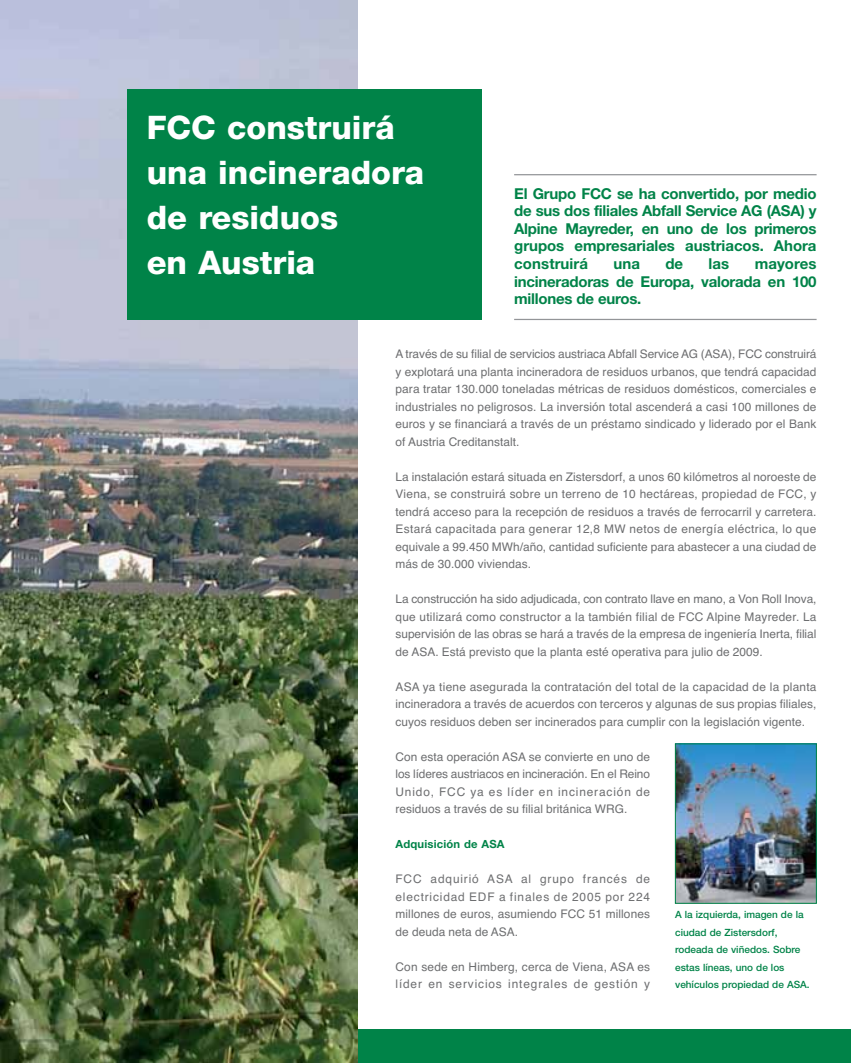
<style>
.page{position:relative;width:851px;height:1063px;background:#fff}
.page>*{position:absolute;margin:0;border:0;box-sizing:border-box;transform-origin:0 0}
.t1{font:800 32.5px/45px "Helvetica Neue LT Std";color:#fff}
.t2{font:700 15px/17.5px "Helvetica Neue LT Std";letter-spacing:-.005em;color:#008348;text-align:justify}
.t3{font:11.88px/17.5px "Helvetica";letter-spacing:.005em;color:#6d6e70;text-align:justify}
.t4{font:11.88px/17.5px "Helvetica";letter-spacing:.07em;color:#6d6e70}
.t5{font:700 11.25px "Helvetica Neue LT Std";letter-spacing:.015em;color:#008348}
.t6{font:500 10px/17.5px "Helvetica Neue LT Std";color:#008348}
</style>
<div class="page">
<div style="left:12px;top:1029px;width:838px;height:34px;background:#008348"></div>
<img style="left:677px;top:746px;width:137px;height:156px">
<div style="left:675px;top:744px;width:141px;height:160px;border:1px solid #008348"></div>
<hr style="left:514px;top:174px;width:302px;height:1px;background:#939598">
<hr style="left:514px;top:319px;width:302px;height:1px;background:#939598">
<img style="left:0;top:0;width:357px;height:1063px">
<div style="left:128px;top:89px;width:354px;height:230px;background:#008348"></div>
<h1 class="t1" style="left:147px;top:107px;width:279px">FCC construirá una incineradora de residuos<br>en Austria</h1>
<p class="t2" style="left:514px;top:186px;width:304px">El Grupo FCC se ha convertido, por medio de sus dos filiales Abfall Service AG (ASA) y Alpine Mayreder, en uno de los primeros grupos empresariales austriacos. Ahora construirá</p>
<p class="t2" style="left:613px;top:256px;width:28px">una</p>
<p class="t2" style="left:665px;top:256px;width:19px">de</p>
<p class="t2" style="left:708px;top:256px;width:22px">las</p>
<p class="t2" style="left:514px;top:256px;width:304px;text-indent:240px">mayores incineradoras de Europa, valorada en 100 millones de euros.</p>
<p class="t3" style="left:395px;top:346px;width:422px">A través de su filial de servicios austriaca Abfall Service AG (ASA), FCC construirá y explotará una planta incineradora de residuos urbanos, que tendrá capacidad para tratar 130.000 toneladas métricas de residuos domésticos, comerciales e industriales no peligrosos. La inversión total ascenderá a casi 100 millones de euros y se financiará a través de un préstamo sindicado y liderado por el Bank of Austria Creditanstalt.</p>
<p class="t3" style="left:395px;top:469px;width:422px">La instalación estará situada en Zistersdorf, a unos 60 kilómetros al noroeste de Viena, se construirá sobre un terreno de 10 hectáreas, propiedad de FCC, y tendrá acceso para la recepción de residuos a través de ferrocarril y carretera.<br>Estará capacitada para generar 12,8 MW netos de energía eléctrica, lo que equivale a 99.450 MWh/año, cantidad suficiente para abastecer a una ciudad de más de 30.000 viviendas.</p>
<p class="t3" style="left:395px;top:591px;width:422px">La construcción ha sido adjudicada, con contrato llave en mano, a Von Roll Inova, que utilizará como constructor a la también filial de FCC Alpine Mayreder. La supervisión de las obras se hará a través de la empresa de ingeniería Inerta, filial de ASA. Está previsto que la planta esté operativa para julio de 2009.</p>
<p class="t3" style="left:395px;top:679px;width:422px">ASA ya tiene asegurada la contratación del total de la capacidad de la planta incineradora a través de acuerdos con terceros y algunas de sus propias filiales, cuyos residuos deben ser incinerados para cumplir con la legislación vigente.</p>
<p class="t3" style="left:395px;top:749px;width:256px">Con esta operación ASA se convierte en uno de los líderes austriacos en incineración. En el Reino Unido, FCC ya es líder en incineración de residuos a través de su filial británica WRG.</p>
<p class="t5" style="left:395px;top:840px;width:110px">Adquisición de ASA</p>
<p class="t3" style="left:395px;top:871px;width:256px">FCC adquirió ASA al grupo francés de electricidad EDF a finales de 2005 por 224 millones de euros, asumiendo FCC 51 millones de deuda neta de ASA.</p>
<p class="t4" style="left:395px;top:959px;width:256px">Con sede en Himberg, cerca de Viena, ASA es líder en servicios integrales de gestión y</p>
<p class="t6" style="left:675px;top:907px;width:136px">A la izquierda, imagen de la ciudad de Zistersdorf, rodeada de viñedos. Sobre estas líneas, uno de los vehículos propiedad de ASA.</p>
</div>
